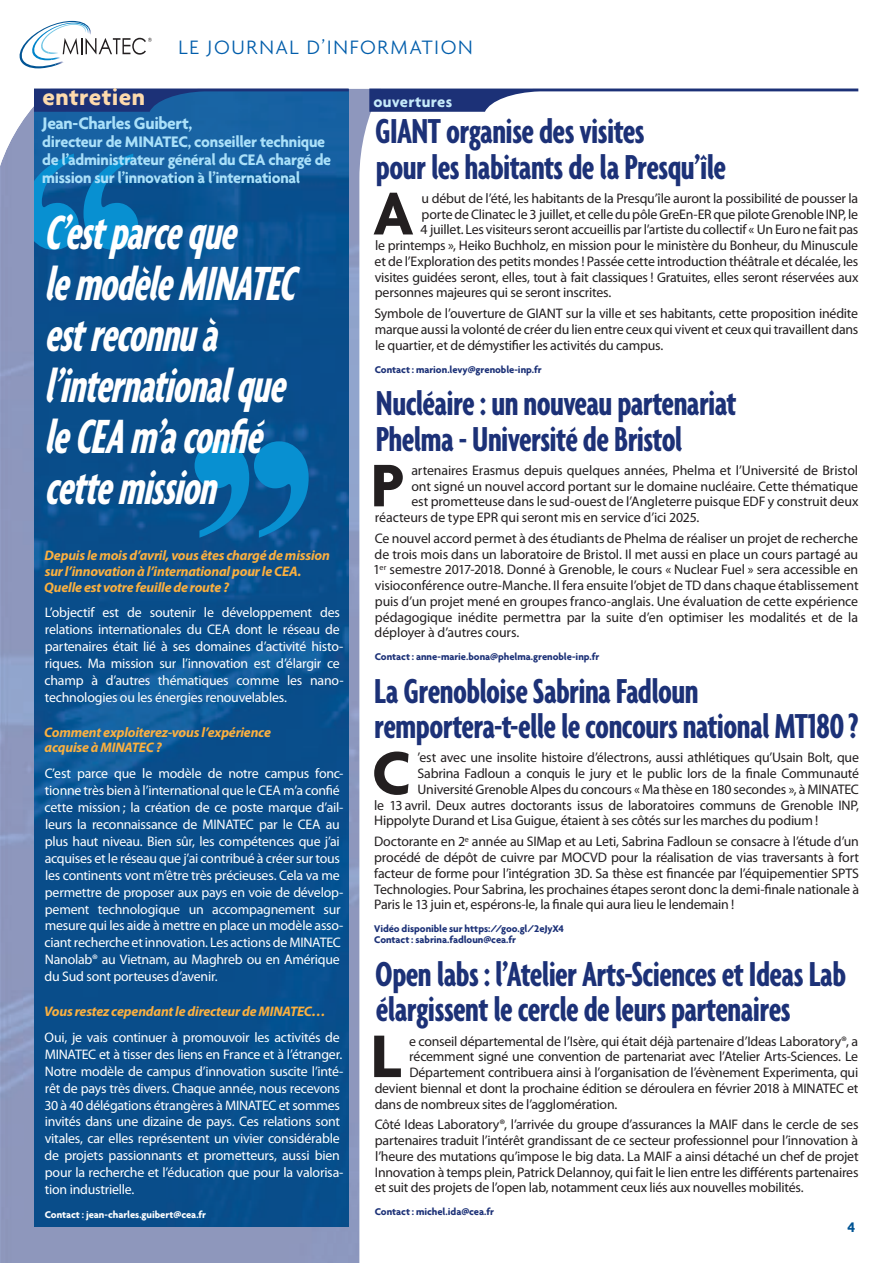
<style>
.page{position:relative;width:893px;height:1263px;background:#fff}
.page>*{position:absolute;margin:0;border:0;box-sizing:border-box;transform-origin:0 0}
.t1{font:700 64.95px "Agenda";color:#231f20}
.t2{font:italic 700 extra-condensed 51.9px/50.8px "Agenda";color:#fff;scale:.9 1}
.t3{font:700 extra-condensed 37.5px/35.2px "Agenda";letter-spacing:-.02em;color:#1c3177}
.t4{font:700 25.2px "Agenda";letter-spacing:.01em;color:#fedbad}
.t5{font:300 21px "Agenda";letter-spacing:.075em;color:#015dab}
.t6{font:700 18px "Agenda";letter-spacing:-.02em;color:#aae0f9}
.t7{font:700 16.5px/18px "Agenda";letter-spacing:-.02em;color:#aae0f9}
.t8{font:700 16.5px "Agenda";letter-spacing:.02em;color:#c6eafa}
.t9{font:700 15px "Agenda";color:#015494}
.t10{font:13.8px/15.8px "Myriad Pro";letter-spacing:-.015em;color:#231f20;text-align:justify}
.t11{font:13.8px/17px "Myriad Pro";letter-spacing:-.015em;color:#fff}
.t12{font:italic 700 13.8px/15.8px "Myriad Pro";letter-spacing:-.015em;color:#fbb03f}
.t13{font:700 10.5px/11.2px "Agenda";letter-spacing:-.005em;color:#1c3177}
.t14{font:700 10.5px "Agenda";letter-spacing:-.005em;color:#fff}
</style>
<div class="page">
<img style="left:0;top:89px;width:371px;height:1174px">
<svg style="left:20px;top:21px;width:132px;height:47px"></svg>
<img style="left:34px;top:250px;width:315px;height:977px">
<svg style="left:195px;top:441px;width:114px;height:97px;background:#086faf"></svg>
<svg style="left:0;top:89px;width:349px;height:161px;background:#2066a2"></svg>
<svg style="left:369px;top:89px;width:489px;height:23px"></svg>
<h3 class="t4" style="left:43px;top:82px;width:104px">entretien</h3>
<h3 class="t5" style="left:179px;top:35px;width:296px">LE JOURNAL D’INFORMATION</h3>
<p class="t8" style="left:374px;top:91px;width:80px">ouvertures</p>
<h3 class="t6" style="left:42px;top:112px;width:152px">Jean-Charles Guibert,</h3>
<p class="t7" style="left:42px;top:132px;width:290px">directeur de MINATEC, conseiller technique de l’administrateur général du CEA chargé de mission sur l’innovation à l’international</p>
<h2 class="t2" style="left:44px;top:206px;width:294px">C’estparceque lemodèleMINATEC estreconnuà l’internationalque leCEAm’aconfié cettemission</h2>
<p class="t12" style="left:44px;top:548px;width:287px">Depuis le mois d’avril, vous êtes chargé de mission sur l’innovation à l’international pour le CEA.<br>Quelle est votre feuille de route ?</p>
<p class="t11" style="left:45px;top:604px;width:300px">L’objectif est de soutenir le développement des relations internationales du CEA dont le réseau de partenaires était lié à ses domaines d’activité histo&shy;riques. Ma mission sur l’innovation est d’élargir ce champ à d’autres thématiques comme les nano&shy;technologies ou les énergies renouvelables.</p>
<p class="t12" style="left:44px;top:724px;width:228px">Comment exploiterez-vous l’expérience acquise à MINATEC ?</p>
<p class="t11" style="left:45px;top:765px;width:300px">C’est parce que le modèle de notre campus fonc&shy;tionne très bien à l’international que le CEA m’a confié cette mission ; la création de ce poste marque d’ail&shy;leurs la reconnaissance de MINATEC par le CEA au plus haut niveau. Bien sûr, les compétences que j’ai acquises et le réseau que j’ai contribué à créer sur tous les continents vont m’être très précieuses. Cela va me permettre de proposer aux pays en voie de dévelop&shy;pement technologique un accompagnement sur mesure qui les aide à mettre en place un modèle asso&shy;ciant recherche et innovation. Les actions de MINATEC Nanolab® au Vietnam, au Maghreb ou en Amérique du Sud sont porteuses d’avenir.</p>
<p class="t12" style="left:44px;top:1004px;width:283px">Vous restez cependant le directeur de MINATEC…</p>
<p class="t11" style="left:44px;top:1029px;width:301px">Oui, je vais continuer à promouvoir les activités de MINATEC et à tisser des liens en France et à l’étranger.<br>Notre modèle de campus d’innovation suscite l’inté&shy;rêt de pays très divers. Chaque année, nous recevons 30 à 40 délégations étrangères à MINATEC et sommes invités dans une dizaine de pays. Ces relations sont vitales, car elles représentent un vivier considérable de projets passionnants et prometteurs, aussi bien pour la recherche et l’éducation que pour la valorisa&shy;tion industrielle.</p>
<p class="t14" style="left:45px;top:1208px;width:163px">Contact : jean-charles.guibert@cea.fr</p>
<h3 class="t3" style="left:375px;top:113px;width:352px">GIANT organise des visites<br>pour les habitants de la Presqu’île</h3>
<h1 class="t1" style="left:373px;top:174px;width:42px">A</h1>
<p class="t10" style="left:422px;top:191px;width:438px">u début de l’été, les habitants de la Presqu’île auront la possibilité de pousser la</p>
<p class="t10" style="left:422px;top:206px;width:438px">porte de Clinatec le 3 juillet, et celle du pôle GreEn-ER que pilote Grenoble INP, le</p>
<p class="t10" style="left:421px;top:222px;width:439px">4 juillet. Les visiteurs seront accueillis par l’artiste du collectif « Un Euro ne fait pas</p>
<p class="t10" style="left:375px;top:238px;width:485px">le printemps », Heiko Buchholz, en mission pour le ministère du Bonheur, du Minuscule</p>
<p class="t10" style="left:375px;top:254px;width:485px">et de l’Exploration des petits mondes ! Passée cette introduction théâtrale et décalée, les</p>
<p class="t10" style="left:375px;top:269px;width:485px">visites guidées seront, elles, tout à fait classiques ! Gratuites, elles seront réservées aux</p>
<p class="t10" style="left:375px;top:285px;width:238px">personnes majeures qui se seront inscrites.</p>
<p class="t10" style="left:375px;top:306px;width:485px">Symbole de l’ouverture de GIANT sur la ville et ses habitants, cette proposition inédite marque aussi la volonté de créer du lien entre ceux qui vivent et ceux qui travaillent dans le quartier, et de démystifier les activités du campus.</p>
<p class="t13" style="left:375px;top:363px;width:168px">Contact : marion.levy@grenoble-inp.fr</p>
<h3 class="t3" style="left:376px;top:385px;width:362px">Nucléaire : un nouveau partenariat<br>Phelma - Université de Bristol</h3>
<h1 class="t1" style="left:371px;top:446px;width:35px">P</h1>
<p class="t10" style="left:411px;top:463px;width:448px">artenaires Erasmus depuis quelques années, Phelma et l’Université de Bristol</p>
<p class="t10" style="left:411px;top:478px;width:448px">ont signé un nouvel accord portant sur le domaine nucléaire. Cette thématique</p>
<p class="t10" style="left:411px;top:494px;width:448px">est prometteuse dans le sud-ouest de l’Angleterre puisque EDF y construit deux</p>
<p class="t10" style="left:375px;top:510px;width:326px">réacteurs de type EPR qui seront mis en service d’ici 2025.</p>
<p class="t10" style="left:373px;top:531px;width:487px">Ce nouvel accord permet à des étudiants de Phelma de réaliser un projet de recherche de trois mois dans un laboratoire de Bristol. Il met aussi en place un cours partagé au 1<sup>er</sup> semestre 2017-2018. Donné à Grenoble, le cours « Nuclear Fuel » sera accessible en visioconférence outre-Manche. Il fera ensuite l’objet de TD dans chaque établissement puis d’un projet mené en groupes franco-anglais. Une évaluation de cette expérience pédagogique inédite permettra par la suite d’en optimiser les modalités et de la déployer à d’autres cours.</p>
<p class="t13" style="left:375px;top:651px;width:226px">Contact : anne-marie.bona@phelma.grenoble-inp.fr</p>
<h3 class="t3" style="left:374px;top:673px;width:486px">La Grenobloise Sabrina Fadloun remportera-t-elle le concours national MT180 ?</h3>
<h1 class="t1" style="left:372px;top:733px;width:40px">C</h1>
<p class="t10" style="left:418px;top:750px;width:443px">’est avec une insolite histoire d’électrons, aussi athlétiques qu’Usain Bolt, que</p>
<p class="t10" style="left:418px;top:766px;width:443px">Sabrina Fadloun a conquis le jury et le public lors de la finale Communauté</p>
<p class="t10" style="left:418px;top:782px;width:443px">Université Grenoble Alpes du concours « Ma thèse en 180 secondes », à MINATEC</p>
<p class="t10" style="left:374px;top:797px;width:486px">le 13 avril. Deux autres doctorants issus de laboratoires communs de Grenoble INP,</p>
<p class="t10" style="left:374px;top:813px;width:446px">Hippolyte Durand et Lisa Guigue, étaient à ses côtés sur les marches du podium !</p>
<p class="t10" style="left:374px;top:834px;width:486px">Doctorante en 2<sup>e</sup> année au SIMap et au Leti, Sabrina Fadloun se consacre à l’étude d’un procédé de dépôt de cuivre par MOCVD pour la réalisation de vias traversants à fort facteur de forme pour l’intégration 3D. Sa thèse est financée par l’équipementier SPTS Technologies. Pour Sabrina, les prochaines étapes seront donc la demi-finale nationale à Paris le 13 juin et, espérons-le, la finale qui aura lieu le lendemain !</p>
<p class="t13" style="left:374px;top:923px;width:191px">Vidéo disponible sur https://goo.gl/2eJyX4<br>Contact : sabrina.fadloun@cea.fr</p>
<h3 class="t3" style="left:375px;top:956px;width:472px">Open labs : l’Atelier Arts-Sciences et Ideas Lab élargissent le cercle de leurs partenaires</h3>
<h1 class="t1" style="left:371px;top:1016px;width:32px">L</h1>
<p class="t10" style="left:409px;top:1033px;width:451px">e conseil départemental de l’Isère, qui était déjà partenaire d’Ideas Laboratory®, a</p>
<p class="t10" style="left:409px;top:1049px;width:450px">récemment signé une convention de partenariat avec l’Atelier Arts-Sciences. Le</p>
<p class="t10" style="left:409px;top:1065px;width:450px">Département contribuera ainsi à l’organisation de l’évènement Experimenta, qui</p>
<p class="t10" style="left:375px;top:1080px;width:485px">devient biennal et dont la prochaine édition se déroulera en février 2018 à MINATEC et</p>
<p class="t10" style="left:375px;top:1096px;width:244px">dans de nombreux sites de l’agglomération.</p>
<p class="t10" style="left:375px;top:1117px;width:485px">Côté Ideas Laboratory®, l’arrivée du groupe d’assurances la MAIF dans le cercle de ses partenaires traduit l’intérêt grandissant de ce secteur professionnel pour l’innovation à l’heure des mutations qu’impose le big data. La MAIF a ainsi détaché un chef de projet Innovation à temps plein, Patrick Delannoy, qui fait le lien entre les différents partenaires et suit des projets de l’open lab, notamment ceux liés aux nouvelles mobilités.</p>
<p class="t13" style="left:375px;top:1206px;width:121px">Contact : michel.ida@cea.fr</p>
<p class="t9" style="left:847px;top:1218px;width:9px">4</p>
</div>
